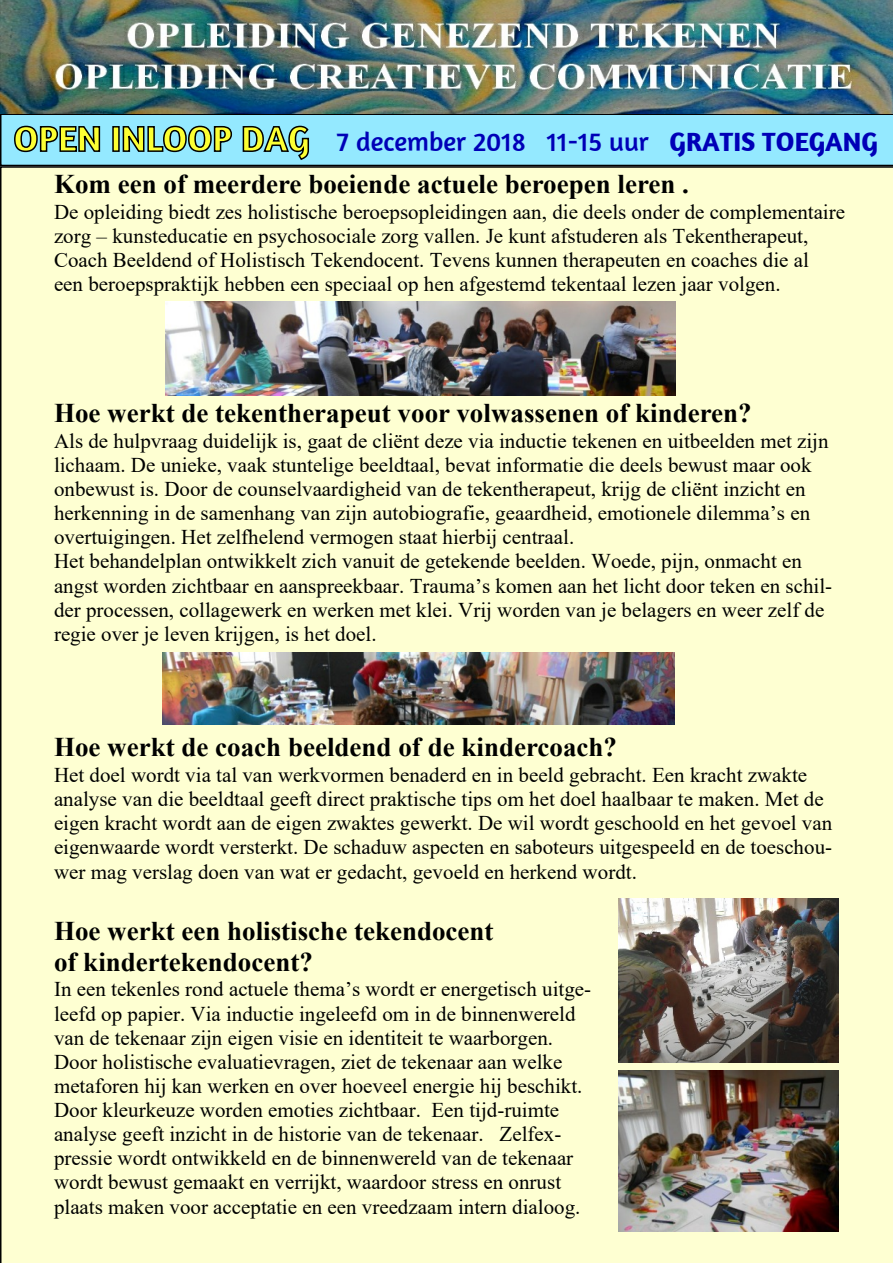
<style>
.page{position:relative;width:893px;height:1263px;background:#fff}
.page>*{position:absolute;margin:0;border:0;box-sizing:border-box;transform-origin:0 0}
.t1{font:700 27px/31px "Times New Roman";color:#000}
.t2{font:27px "Amaranth";color:#0000b7}
.t3{font:21px/24.2px "Times New Roman";color:#000}
.s1{font-weight:700;font-size:36px;color:#fcff33}
.s2{font-weight:700}
</style>
<div class="page">
<svg style="left:0;top:113px;width:893px;height:53px;background:#8cdcf0"></svg>
<div style="left:0;top:166px;width:893px;height:1097px;background:#feffd2"></div>
<img style="left:0;top:0;width:893px;height:113px">
<img style="left:165px;top:301px;width:510px;height:94px">
<img style="left:163px;top:652px;width:511px;height:72px">
<img style="left:619px;top:1070px;width:220px;height:161px">
<img style="left:619px;top:898px;width:220px;height:164px">
<p class="t2" style="left:13px;top:125px;width:866px"><span class="s1">OPEN INLOOP DAG</span> 7 december 2018 11-15 uur <span class="s2">GRATIS TOEGANG</span></p>
<p class="t1" style="left:54px;top:171px;width:636px">Kom een of meerdere boeiende actuele beroepen leren .</p>
<p class="t3" style="left:54px;top:202px;width:793px">De opleiding biedt zes holistische beroepsopleidingen aan, die deels onder de complementaire zorg – kunsteducatie en psychosociale zorg vallen. Je kunt afstuderen als Tekentherapeut, Coach Beeldend of Holistisch Tekendocent. Tevens kunnen therapeuten en coaches die al<br>een beroepspraktijk hebben een speciaal op hen afgestemd tekentaal lezen jaar volgen.</p>
<p class="t1" style="left:54px;top:400px;width:699px">Hoe werkt de tekentherapeut voor volwassenen of kinderen?</p>
<p class="t3" style="left:54px;top:431px;width:780px">Als de hulpvraag duidelijk is, gaat de cliënt deze via inductie tekenen en uitbeelden met zijn lichaam. De unieke, vaak stuntelige beeldtaal, bevat informatie die deels bewust maar ook onbewust is. Door de counselvaardigheid van de tekentherapeut, krijg de cliënt inzicht en herkenning in de samenhang van zijn autobiografie, geaardheid, emotionele dilemma’s en overtuigingen. Het zelfhelend vermogen staat hierbij centraal.<br>Het behandelplan ontwikkelt zich vanuit de getekende beelden. Woede, pijn, onmacht en angst worden zichtbaar en aanspreekbaar. Trauma’s komen aan het licht door teken en schil&shy;der processen, collagewerk en werken met klei. Vrij worden van je belagers en weer zelf de regie over je leven krijgen, is het doel.</p>
<p class="t1" style="left:54px;top:734px;width:565px">Hoe werkt de coach beeldend of de kindercoach?</p>
<p class="t3" style="left:54px;top:765px;width:780px">Het doel wordt via tal van werkvormen benaderd en in beeld gebracht. Een kracht zwakte analyse van die beeldtaal geeft direct praktische tips om het doel haalbaar te maken. Met de eigen kracht wordt aan de eigen zwaktes gewerkt. De wil wordt geschoold en het gevoel van eigenwaarde wordt versterkt. De schaduw aspecten en saboteurs uitgespeeld en de toeschou&shy;wer mag verslag doen van wat er gedacht, gevoeld en herkend wordt.</p>
<p class="t1" style="left:54px;top:918px;width:441px">Hoe werkt een holistische tekendocent of kindertekendocent?</p>
<p class="t3" style="left:54px;top:979px;width:539px">In een tekenles rond actuele thema’s wordt er energetisch uitge&shy;leefd op papier. Via inductie ingeleefd om in de binnenwereld van de tekenaar zijn eigen visie en identiteit te waarborgen.<br>Door holistische evaluatievragen, ziet de tekenaar aan welke metaforen hij kan werken en over hoeveel energie hij beschikt.<br>Door kleurkeuze worden emoties zichtbaar. Een tijd-ruimte analyse geeft inzicht in de historie van de tekenaar. Zelfex&shy;pressie wordt ontwikkeld en de binnenwereld van de tekenaar wordt bewust gemaakt en verrijkt, waardoor stress en onrust plaats maken voor acceptatie en een vreedzaam intern dialoog.</p>
</div>
